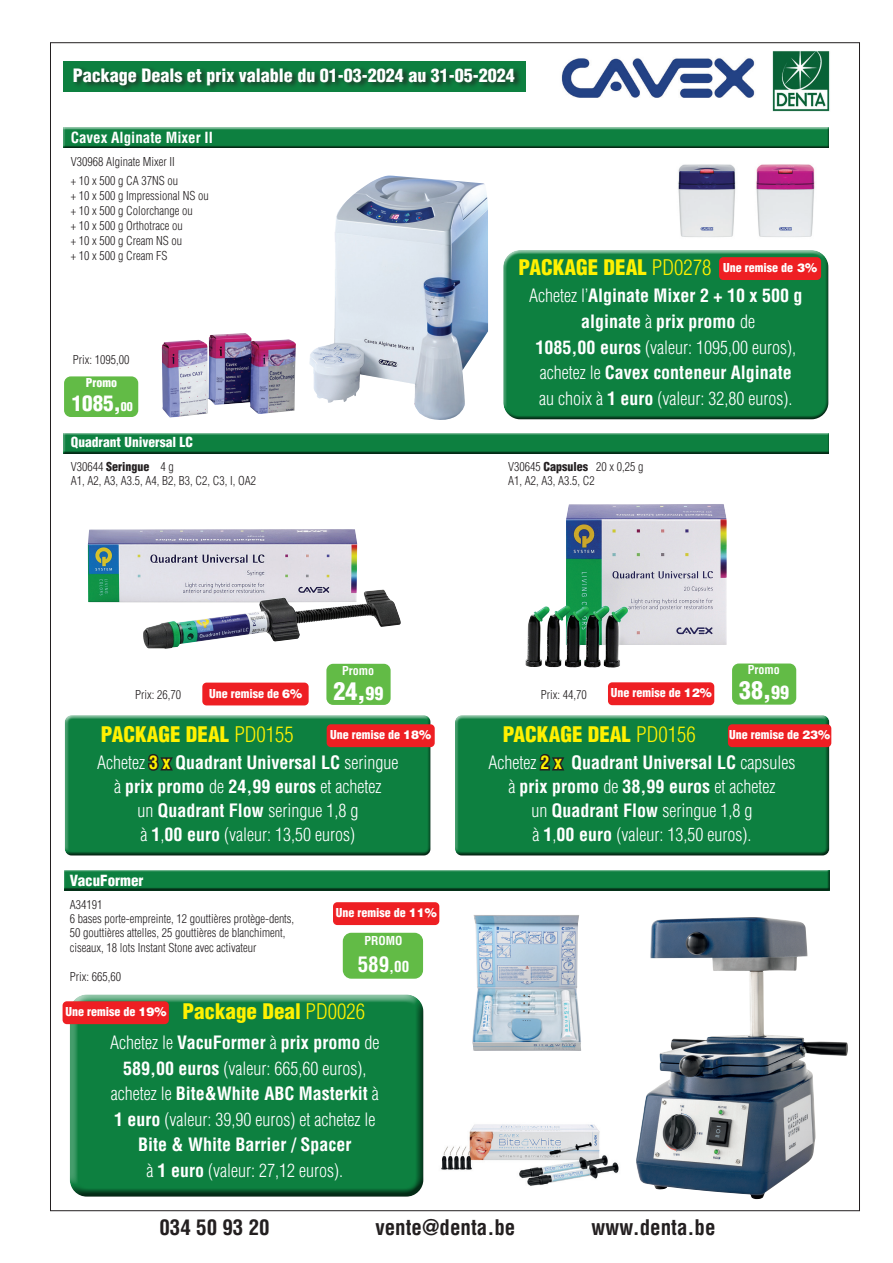
<style>
.page{position:relative;width:893px;height:1263px;background:#fff}
.page>*{position:absolute;margin:0;border:0;box-sizing:border-box;transform-origin:0 0}
.t1{font:900 condensed 24px "Helvetica LT Std";color:#fff}
.t2{font:900 condensed 21px "Helvetica LT Std";color:#fff101}
.t3{font:700 condensed 21px "Helvetica LT Std";color:#231f20}
.t4{font:900 condensed 21px "Helvetica LT Std";color:#fff}
.t5{font:700 condensed 21px "Helvetica LT Std";color:#fff}
.t6{font:300 condensed 18px/24px "Helvetica LT Std";color:#fff;text-align:center}
.t7{font:700 condensed 18px/25.5px "Helvetica LT Std";color:#fff;text-align:center}
.t8{font:900 condensed 18px "Helvetica LT Std";color:#fff}
.t9{font:700 condensed 15px "Helvetica LT Std";color:#fff}
.t10{font:900 condensed 15px "Helvetica LT Std";color:#fff}
.t11{font:900 condensed 13.5px "Helvetica LT Std";color:#fff}
.t12{font:300 condensed 12px/14.4px "Helvetica LT Std";color:#231f20}
.t13{font:900 condensed 12px "Helvetica LT Std";color:#fff}
.t14{font:700 condensed 12px "Helvetica LT Std";color:#fff}
.s1{font-size:12px}
.s2{font-weight:900}
.s3{font-stretch:normal}
.s4{font-size:18px}
.s5{font-weight:300}
.s6{font-size:24px}
.s7{font-weight:700;color:#231f20}
.s8{font-weight:700}
.s9{font-size:15px}
</style>
<div class="page">
<div style="left:63px;top:61px;width:463px;height:31px;background:#0d8040"></div>
<div style="left:73px;top:66px;width:449px;height:26px;background:#231f20;opacity:.75"></div>
<img style="left:561px;top:58px;width:194px;height:40px">
<img style="left:772px;top:51px;width:58px;height:61px">
<div style="left:64px;top:869px;width:766px;height:21px;background:#231f20;opacity:.75"></div>
<div style="left:343px;top:933px;width:80px;height:46px;background:#62bb46;border-radius:9px"></div>
<div style="left:68px;top:991px;width:357px;height:196px;background:#fff;opacity:.75"></div>
<div style="left:68px;top:998px;width:357px;height:199px;background:#231f20;opacity:.75"></div>
<div style="left:63px;top:1001px;width:106px;height:23px;background:#ee1f23;border-radius:4px"></div>
<img style="left:472px;top:915px;width:109px;height:136px">
<img style="left:441px;top:1124px;width:178px;height:62px">
<div style="left:333px;top:902px;width:106px;height:23px;background:#ee1f23;border-radius:4px"></div>
<img style="left:636px;top:917px;width:179px;height:282px">
<img style="left:88px;top:529px;width:271px;height:120px">
<img style="left:525px;top:504px;width:202px;height:163px">
<div style="left:62px;top:432px;width:768px;height:24px;background:#231f20;opacity:.75"></div>
<div style="left:202px;top:683px;width:107px;height:22px;background:#ee1f23;border-radius:4px"></div>
<div style="left:326px;top:664px;width:65px;height:41px;background:#62bb46;border-radius:7px"></div>
<div style="left:62px;top:710px;width:369px;height:144px;background:#fff;opacity:.75"></div>
<div style="left:62px;top:716px;width:369px;height:141px;background:#231f20;opacity:.75"></div>
<div style="left:453px;top:710px;width:377px;height:143px;background:#fff;opacity:.75"></div>
<div style="left:453px;top:716px;width:377px;height:141px;background:#231f20;opacity:.75"></div>
<div style="left:728px;top:724px;width:103px;height:23px;background:#ee1f23;border-radius:4px"></div>
<div style="left:327px;top:724px;width:108px;height:23px;background:#ee1f23;border-radius:4px"></div>
<img style="left:309px;top:176px;width:179px;height:244px">
<div style="left:63px;top:127px;width:767px;height:21px;background:#231f20;opacity:.75"></div>
<div style="left:64px;top:376px;width:74px;height:41px;background:#62bb46;border-radius:7px"></div>
<div style="left:501px;top:247px;width:328px;height:165px;background:#fff;opacity:.75"></div>
<div style="left:502px;top:255px;width:328px;height:165px;background:#0d8040"></div>
<div style="left:719px;top:257px;width:102px;height:23px;background:#ee1f23;border-radius:4px"></div>
<div style="left:608px;top:682px;width:106px;height:23px;background:#ee1f23;border-radius:4px"></div>
<div style="left:732px;top:663px;width:64px;height:42px;background:#62bb46;border-radius:7px"></div>
<img style="left:756px;top:164px;width:59px;height:73px">
<img style="left:162px;top:333px;width:134px;height:84px">
<img style="left:678px;top:164px;width:58px;height:73px">
<p class="t8" style="left:73px;top:63px;width:443px">Package Deals et prix valable du 01-03-2024 au 31-05-2024</p>
<p class="t9" style="left:71px;top:128px;width:144px">Cavex Alginate Mixer II</p>
<p class="t12" style="left:71px;top:152px;width:109px;line-height:19.2px">V30968 Alginate Mixer II + 10 x 500 g CA 37NS ou</p>
<p class="t12" style="left:71px;top:188px;width:139px;line-height:15px">+ 10 x 500 g Impressional NS ou + 10 x 500 g Colorchange ou<br>+ 10 x 500 g Orthotrace ou<br>+ 10 x 500 g Cream NS ou<br>+ 10 x 500 g Cream FS</p>
<p class="t12" style="left:73px;top:352px;width:58px">Prix: 1095,00</p>
<p class="t13" style="left:86px;top:375px;width:33px">Promo</p>
<p class="t4" style="left:72px;top:390px;width:62px">1085,<span class="s1">00</span></p>
<p class="t11" style="left:71px;top:434px;width:124px">Quadrant Universal LC</p>
<p class="t12" style="left:71px;top:459px;width:187px">V30644 <span class="s2">Seringue</span> 4 g<br>A1, A2, A3, A3.5, A4, B2, B3, C2, C3, I, OA2</p>
<p class="t14" style="left:342px;top:663px;width:34px">Promo</p>
<p class="t12" style="left:135px;top:688px;width:47px">Prix: 26,70</p>
<p class="t13" style="left:209px;top:686px;width:94px">Une remise de <span class="s3">6%</span></p>
<h1 class="t1" style="left:333px;top:675px;width:51px">24,<span class="s4">99</span></h1>
<p class="t2" style="left:518px;top:254px;width:300px">PACKAGE DEAL <span class="s5">PD0278</span> <sup>Une</sup> <sup>remise</sup> <sup>de</sup> <sup>3%</sup></p>
<p class="t7" style="left:529px;top:283px;width:275px"><span class="s5">Achetez l’</span>Alginate Mixer 2 + 10 x 500 g alginate <span class="s5">à</span> prix promo <span class="s5">de<br></span>1085,00 euros <span class="s5">(valeur: 1095,00 euros), achetez le</span> Cavex conteneur Alginate<br><span class="s5">au choix à</span> 1 euro <span class="s5">(valeur: 32,80 euros).</span></p>
<p class="t12" style="left:508px;top:459px;width:137px">V30645 <span class="s2">Capsules</span> 20 x 0,25 g<br>A1, A2, A3, A3.5, C2</p>
<p class="t14" style="left:748px;top:662px;width:34px">Promo</p>
<p class="t12" style="left:541px;top:687px;width:47px">Prix: 44,70</p>
<p class="t13" style="left:611px;top:685px;width:180px">Une remise de <span class="s3">12%</span> <span class="s6">38,</span><span class="s4">99</span></p>
<p class="t2" style="left:101px;top:721px;width:194px">PACKAGE DEAL <span class="s5">PD0155</span></p>
<p class="t13" style="left:330px;top:727px;width:103px">Une remise de <span class="s3">18%</span></p>
<p class="t2" style="left:503px;top:721px;width:194px">PACKAGE DEAL <span class="s5">PD0156</span></p>
<p class="t13" style="left:729px;top:727px;width:103px">Une remise de <span class="s3">23%</span></p>
<p class="t6" style="left:97px;top:750px;width:303px">Achetez <span class="s7">3 x</span> <span class="s8">Quadrant Universal LC</span> seringue à <span class="s8">prix promo</span> de <span class="s8">24,99 euros</span> et achetez<br>un <span class="s8">Quadrant Flow</span> seringue 1,8 g<br>à <span class="s8">1</span>,<span class="s8">00 euro</span> (valeur: 13,50 euros)</p>
<p class="t10" style="left:70px;top:871px;width:75px">VacuFormer</p>
<p class="t12" style="left:70px;top:897px;width:226px">A34191<br>6 bases porte-empreinte, 12 gouttières protège-dents, 50 gouttières attelles, 25 gouttières de blanchiment, ciseaux, 18 lots Instant Stone avec activateur</p>
<p class="t12" style="left:70px;top:969px;width:53px">Prix: 665,60</p>
<p class="t13" style="left:336px;top:905px;width:103px">Une remise de <span class="s3">11%</span></p>
<p class="t14" style="left:364px;top:933px;width:40px">PROMO</p>
<p class="t5" style="left:358px;top:951px;width:53px">589<span class="s9">,00</span></p>
<p class="t13" style="left:65px;top:1004px;width:103px">Une remise de <span class="s3">19%</span></p>
<p class="t2" style="left:182px;top:998px;width:184px">Package Deal <span class="s5">PD0026</span></p>
<p class="t6" style="left:110px;top:1030px;width:271px;line-height:25.5px">Achetez le <span class="s8">VacuFormer</span> à <span class="s8">prix promo</span> de <span class="s8">589,00 euros</span> (valeur: 665,60 euros), achetez le <span class="s8">Bite&amp;White ABC Masterkit</span> à <span class="s8">1 euro</span> (valeur: 39,90 euros) et achetez le <span class="s8">Bite &amp; White Barrier / Spacer<br></span>à <span class="s8">1 euro</span> (valeur: 27,12 euros).</p>
<p class="t6" style="left:489px;top:750px;width:308px">Achetez <span class="s7">2 x</span> <span class="s8">Quadrant Universal LC</span> capsules à <span class="s8">prix promo</span> de <span class="s8">38,99 euros</span> et achetez<br>un <span class="s8">Quadrant Flow</span> seringue 1,8 g<br>à <span class="s8">1</span>,<span class="s8">00 euro</span> (valeur: 13,50 euros).</p>
<p class="t3" style="left:159px;top:1214px;width:112px">034 50 93 20</p>
<p class="t3" style="left:375px;top:1214px;width:141px">vente@denta.be</p>
<p class="t3" style="left:591px;top:1214px;width:126px">www.denta.be</p>
</div>
